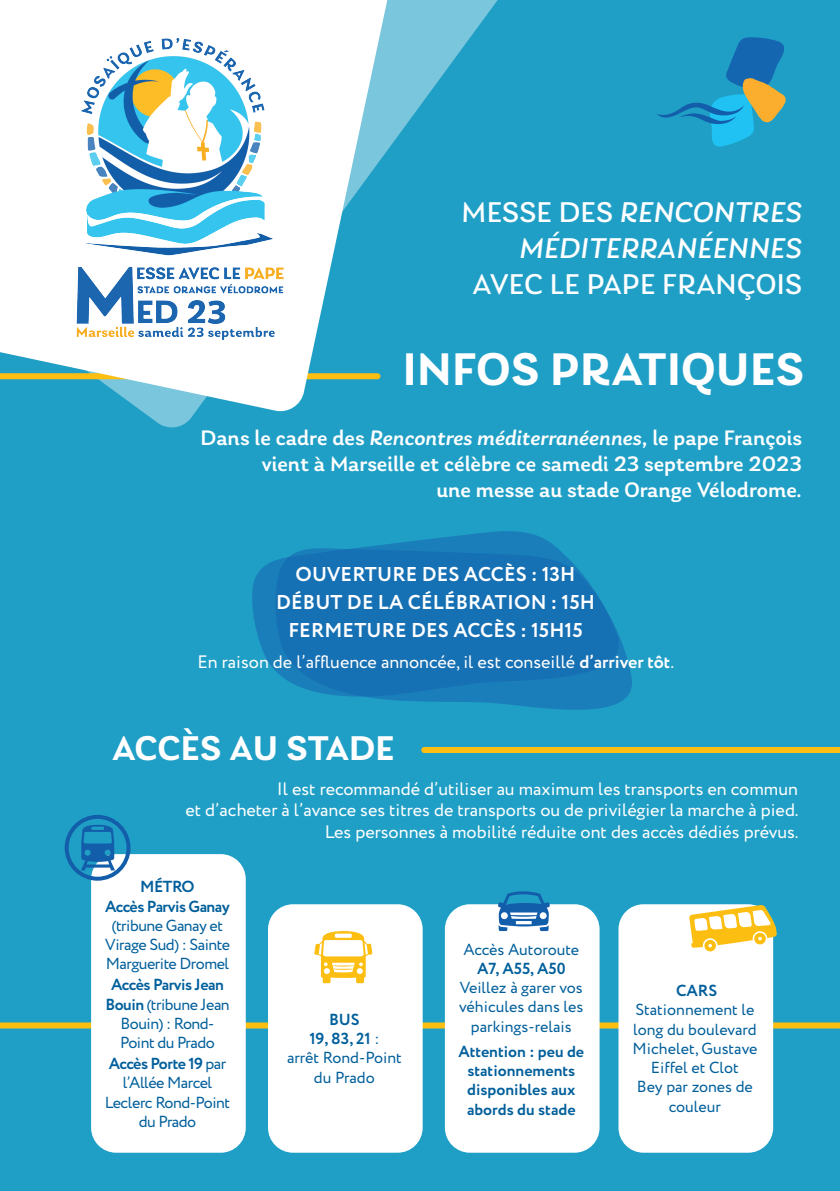
<style>
.page{position:relative;width:840px;height:1191px;background:#fff}
.page>*{position:absolute;margin:0;border:0;box-sizing:border-box;transform-origin:0 0}
.t1{font:600 48px "Laca";letter-spacing:.01em;color:#fff}
.t2{font:600 36px "Laca";letter-spacing:.01em;color:#fff}
.t3{font:italic 30px/36px "Laca";letter-spacing:.01em;color:#fff;text-align:right}
.t4{font:30px "Laca";letter-spacing:.01em;color:#fff}
.t5{font:500 22px/26.4px "Laca";color:#fff;text-align:right}
.t6{font:700 20px/28px "Circe";letter-spacing:.01em;color:#fff;text-align:center}
.t7{font:18px/21.6px "Circe";color:#fff;text-align:right}
.t8{font:16px/19.2px "Circe";color:#005f9b;text-align:center}
.t9{font:16px/19.2px "Circe";letter-spacing:-.03em;color:#005f9b;text-align:center}
.t10{font:700 16px/19.2px "Circe";color:#005f9b;text-align:center}
.t11{font:700 16px/19.2px "Circe";letter-spacing:-.03em;color:#005f9b;text-align:center}
.s1{font-style:normal}
.s2{font-style:italic}
.s3{font-weight:700}
</style>
<div class="page">
<div style="left:0;top:0;width:839px;height:1191px;background:#209fc6"></div>
<svg style="left:657px;top:37px;width:129px;height:110px"></svg>
<svg style="left:144px;top:0;width:354px;height:428px"></svg>
<div style="left:421px;top:747px;width:418px;height:6px;background:#fdbe12"></div>
<svg style="left:0;top:1022px;width:839px;height:6px"></svg>
<svg style="left:252px;top:531px;width:300px;height:136px"></svg>
<svg style="left:272px;top:544px;width:360px;height:166px;background:#1778b7"></svg>
<div style="left:92px;top:855px;width:152px;height:296px;background:#fff;border-radius:24px"></div>
<div style="left:91px;top:854px;width:154px;height:298px;border:2px solid #fff;border-radius:24px"></div>
<div style="left:269px;top:905px;width:152px;height:246px;background:#fff;border-radius:24px"></div>
<div style="left:268px;top:904px;width:154px;height:248px;border:2px solid #fff;border-radius:24px"></div>
<div style="left:445px;top:905px;width:153px;height:246px;background:#fff;border-radius:24px"></div>
<div style="left:444px;top:904px;width:155px;height:248px;border:2px solid #fff;border-radius:24px"></div>
<div style="left:619px;top:905px;width:152px;height:246px;background:#fff;border-radius:24px"></div>
<div style="left:618px;top:904px;width:154px;height:248px;border:2px solid #fff;border-radius:24px"></div>
<svg style="left:688px;top:904px;width:88px;height:47px"></svg>
<svg style="left:65px;top:815px;width:65px;height:65px"></svg>
<svg style="left:497px;top:891px;width:52px;height:40px"></svg>
<svg style="left:314px;top:931px;width:58px;height:52px"></svg>
<svg style="left:0;top:0;width:404px;height:413px;fill:#fff"></svg>
<img style="left:67px;top:30px;width:221px;height:321px">
<h3 class="t3" style="left:461px;top:194px;width:341px"><span class="s1">MESSE DES</span> RENCONTRES<br>MÉDITERRANÉENNES</h3>
<h3 class="t4" style="left:472px;top:267px;width:330px">AVEC LE PAPE FRANÇOIS</h3>
<h1 class="t1" style="left:402px;top:341px;width:402px">INFOS PRATIQUES</h1>
<p class="t5" style="left:200px;top:424px;width:602px">Dans le cadre des <span class="s2">Rencontres méditerranéennes</span>, le pape François vient à Marseille et célèbre ce samedi 23 septembre 2023<br>une messe au stade Orange Vélodrome.</p>
<p class="t6" style="left:276px;top:561px;width:320px">OUVERTURE DES ACCÈS : 13H<br>DÉBUT DE LA CÉLÉBRATION : 15H<br>FERMETURE DES ACCÈS : 15H15</p>
<p class="t7" style="left:197px;top:651px;width:478px">En raison de l’affluence annoncée, il est conseillé <span class="s3">d’arriver tôt</span>.</p>
<h2 class="t2" style="left:112px;top:727px;width:283px">ACCÈS AU STADE</h2>
<p class="t7" style="left:185px;top:778px;width:614px">Il est recommandé d’utiliser au maximum les transports en commun<br>et d’acheter à l’avance ses titres de transports ou de privilégier la marche à pied.<br>Les personnes à mobilité réduite ont des accès dédiés prévus.</p>
<p class="t11" style="left:105px;top:878px;width:126px">MÉTRO<br>Accès Parvis Ganay</p>
<p class="t9" style="left:105px;top:916px;width:126px">(tribune Ganay et<br>Virage Sud) : Sainte<br>Marguerite Dromel</p>
<p class="t9" style="left:105px;top:976px;width:126px"><span class="s3">Accès Parvis Jean<br>Bouin</span> (tribune Jean<br>Bouin) : Rond-<br>Point du Prado</p>
<p class="t9" style="left:105px;top:1054px;width:127px"><span class="s3">Accès Porte 19</span> par l’Allée Marcel<br>Leclerc Rond-Point du Prado</p>
<p class="t8" style="left:463px;top:940px;width:117px">Accès Autoroute</p>
<p class="t10" style="left:477px;top:959px;width:90px">A7, A55, A50</p>
<p class="t8" style="left:459px;top:978px;width:125px">Veillez à garer vos véhicules dans les parkings-relais</p>
<p class="t10" style="left:458px;top:1042px;width:127px">Attention : peu de stationnements disponibles aux abords du stade</p>
<p class="t10" style="left:675px;top:982px;width:43px">CARS</p>
<p class="t8" style="left:632px;top:1001px;width:126px">Stationnement le long du boulevard<br>Michelet, Gustave<br>Eiffel et Clot<br>Bey par zones de couleur</p>
<p class="t8" style="left:287px;top:1010px;width:116px"><span class="s3">BUS<br>19, 83, 21</span> :<br>arrêt Rond-Point du Prado</p>
</div>
